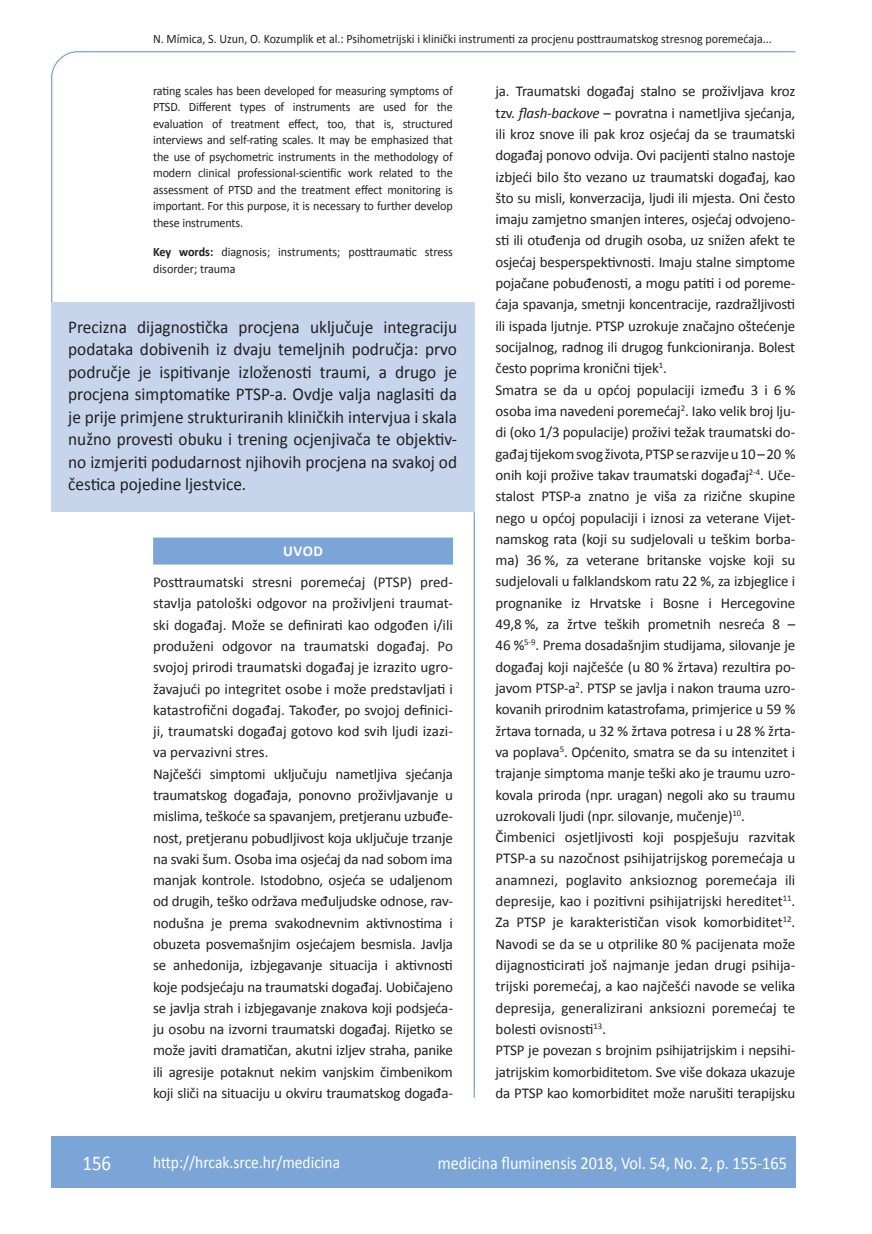
<style>
.page{position:relative;width:872px;height:1234px;background:#fff}
.page>*{position:absolute;margin:0;border:0;box-sizing:border-box;transform-origin:0 0}
.t1{font:21px "Calibri";color:#fff;scale:.9 1}
.t2{font:18px/22.5px "Calibri";color:#231f20;text-align:justify;scale:.96 1}
.t3{font:18px "Calibri";color:#fff;scale:.9 1}
.t4{font:17.25px "Calibri";color:#fff;scale:.9 1}
.t5{font:15px/21.3px "Calibri";letter-spacing:-.015em;color:#231f20}
.t6{font:700 15px "Calibri";color:#fff}
.t7{font:12.75px/16.5px "Calibri";color:#231f20;text-align:justify;scale:.95 1}
.t8{font:12.75px "Calibri";color:#231f20;scale:.94 1}
.s1{font-weight:700}
.s2{font-style:italic}
</style>
<div class="page">
<svg style="left:51px;top:51px;width:745px;height:252px"></svg>
<hr style="left:473px;top:512px;width:2px;height:585px;background:#7ca5d7">
<div style="left:51px;top:1135px;width:744px;height:51px;background:#7ca5d7"></div>
<div style="left:51px;top:302px;width:423px;height:209px;background:#c6d5ec"></div>
<div style="left:153px;top:537px;width:300px;height:27px;background:#7ca5d7"></div>
<p class="t8" style="left:153px;top:30px;width:660px">N. Mímica, S. Uzun, O. Kozumplik et al.: Psihometrijski i klinički instrumenti za procjenu posttraumatskog stresnog poremećaja...</p>
<p class="t7" style="left:153px;top:82px;width:317px">rating scales has been developed for measuring symptoms of PTSD. Different types of instruments are used for the evaluation of treatment effect, too, that is, structured interviews and self-rating scales. It may be emphasized that the use of psychometric instruments in the methodology of modern clinical professional-scientific work related to the assessment of PTSD and the treatment effect monitoring is important. For this purpose, it is necessary to further develop these instruments.</p>
<p class="t7" style="left:153px;top:243px;width:317px"><span class="s1">Key words:</span> diagnosis; instruments; posttraumatic stress disorder; trauma</p>
<p class="t2" style="left:68px;top:314px;width:407px">Precizna dijagnostička procjena uključuje integraciju podataka dobivenih iz dvaju temeljnih područja: prvo područje je ispitivanje izloženosti traumi, a drugo je procjena simptomatike PTSP-a. Ovdje valja naglasiti da je prije primjene strukturiranih kliničkih intervjua i skala nužno provesti obuku i trening ocjenjivača te objektiv&shy;no izmjeriti podudarnost njihovih procjena na svakoj od čestica pojedine ljestvice.</p>
<p class="t6" style="left:283px;top:542px;width:41px">UVOD</p>
<p class="t5" style="left:153px;top:570px;width:301px">Posttraumatski stresni poremećaj (PTSP) pred&shy;stavlja patološki odgovor na proživljeni traumat&shy;ski događaj. Može se definirati kao odgođen i/ili produženi odgovor na traumatski događaj. Po svojoj prirodi traumatski događaj je izrazito ugro&shy;žavajući po integritet osobe i može predstavljati i katastrofični događaj. Također, po svojoj definici&shy;ji, traumatski događaj gotovo kod svih ljudi izazi&shy;va pervazivni stres.<br>Najčešći simptomi uključuju nametljiva sjećanja traumatskog događaja, ponovno proživljavanje u mislima, teškoće sa spavanjem, pretjeranu uzbuđe&shy;nost, pretjeranu pobudljivost koja uključuje trzanje na svaki šum. Osoba ima osjećaj da nad sobom ima manjak kontrole. Istodobno, osjeća se udaljenom od drugih, teško održava međuljudske odnose, rav&shy;nodušna je prema svakodnevnim aktivnostima i obuzeta posvemašnjim osjećajem besmisla. Javlja se anhedonija, izbjegavanje situacija i aktivnosti koje podsjećaju na traumatski događaj. Uobičajeno se javlja strah i izbjegavanje znakova koji podsjeća&shy;ju osobu na izvorni traumatski događaj. Rijetko se može javiti dramatičan, akutni izljev straha, panike ili agresije potaknut nekim vanjskim čimbenikom koji sliči na situaciju u okviru traumatskog događa-</p>
<p class="t5" style="left:495px;top:80px;width:301px">ja. Traumatski događaj stalno se proživljava kroz tzv. <span class="s2">flash-backove</span> – povratna i nametljiva sjećanja, ili kroz snove ili pak kroz osjećaj da se traumatski događaj ponovo odvija. Ovi pacijenti stalno nastoje izbjeći bilo što vezano uz traumatski događaj, kao što su misli, konverzacija, ljudi ili mjesta. Oni često imaju zamjetno smanjen interes, osjećaj odvojeno&shy;sti ili otuđenja od drugih osoba, uz snižen afekt te osjećaj besperspektivnosti. Imaju stalne simptome pojačane pobuđenosti, a mogu patiti i od poreme&shy;ćaja spavanja, smetnji koncentracije, razdražljivosti ili ispada ljutnje. PTSP uzrokuje značajno oštećenje socijalnog, radnog ili drugog funkcioniranja. Bolest često poprima kronični tijek<sup>1</sup>.<br>Smatra se da u općoj populaciji između 3 i 6 % osoba ima navedeni poremećaj<sup>2</sup>. Iako velik broj lju&shy;di (oko 1/3 populacije) proživi težak traumatski do&shy;gađaj tijekom svog života, PTSP se razvije u 10 – 20 % onih koji prožive takav traumatski događaj<sup>2-4</sup>. Uče&shy;stalost PTSP-a znatno je viša za rizične skupine nego u općoj populaciji i iznosi za veterane Vijet&shy;namskog rata (koji su sudjelovali u teškim borba&shy;ma) 36 %, za veterane britanske vojske koji su sudjelovali u falklandskom ratu 22 %, za izbjeglice i prognanike iz Hrvatske i Bosne i Hercegovine 49,8 %, za žrtve teških prometnih nesreća 8 – 46 %<sup>5-9</sup>. Prema dosadašnjim studijama, silovanje je događaj koji najčešće (u 80 % žrtava) rezultira po&shy;javom PTSP-a<sup>2</sup>. PTSP se javlja i nakon trauma uzro&shy;kovanih prirodnim katastrofama, primjerice u 59 % žrtava tornada, u 32 % žrtava potresa i u 28 % žrta&shy;va poplava<sup>5</sup>. Općenito, smatra se da su intenzitet i trajanje simptoma manje teški ako je traumu uzro&shy;kovala priroda (npr. uragan) negoli ako su traumu uzrokovali ljudi (npr. silovanje, mučenje)<sup>10</sup>.<br>Čimbenici osjetljivosti koji pospješuju razvitak PTSP-a su nazočnost psihijatrijskog poremećaja u anamnezi, poglavito anksioznog poremećaja ili depresije, kao i pozitivni psihijatrijski hereditet<sup>11</sup>.<br>Za PTSP je karakterističan visok komorbiditet<sup>12</sup>.<br>Navodi se da se u otprilike 80 % pacijenata može dijagnosticirati još najmanje jedan drugi psihija&shy;trijski poremećaj, a kao najčešći navode se velika depresija, generalizirani anksiozni poremećaj te bolesti ovisnosti<sup>13</sup>.<br>PTSP je povezan s brojnim psihijatrijskim i nepsihi&shy;jatrijskim komorbiditetom. Sve više dokaza ukazuje da PTSP kao komorbiditet može narušiti terapijsku</p>
<h1 class="t1" style="left:82px;top:1149px;width:33px">156</h1>
<p class="t4" style="left:153px;top:1150px;width:209px">http://hrcak.srce.hr/medicina</p>
<p class="t3" style="left:438px;top:1151px;width:389px">medicina fluminensis 2018, Vol. 54, No. 2, p. 155-165</p>
</div>
